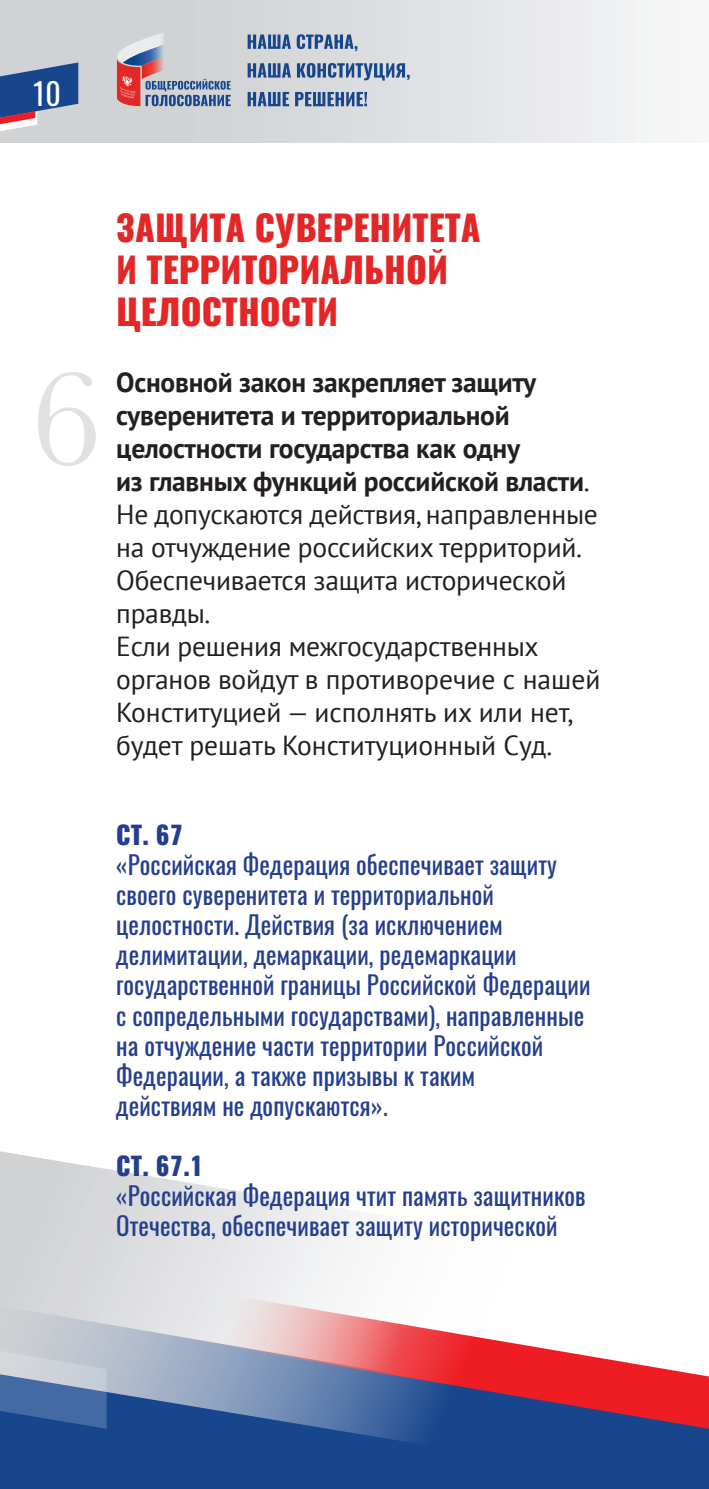
<style>
.page{position:relative;width:709px;height:1489px;background:#fff}
.page>*{position:absolute;margin:0;border:0;box-sizing:border-box;transform-origin:0 0}
.t1{font:140px "Baskerville";color:#e0e1e3}
.t2{font:800 35px/42px "Oswald";color:#e32726}
.t3{font:30px "Oswald";color:#fff}
.t4{font:27.5px/33px "PT Sans";letter-spacing:-.01em;color:#231f20}
.t5{font:25px/30px "Oswald";letter-spacing:.005em;color:#253f8e}
.t6{font:800 25px "Oswald";letter-spacing:.005em;color:#253f8e}
.s1{font-weight:700}
</style>
<div class="page">
<svg style="left:0;top:1151px;width:709px;height:337px"></svg>
<svg style="left:0;top:1343px;width:107px;height:87px;background:#7b93b7"></svg>
<img style="left:0;top:0;width:662px;height:142px">
<svg style="left:0;top:62px;width:78px;height:64px;background:#5373a4"></svg>
<img style="left:0;top:125px;width:37px;height:14px">
<img style="left:0;top:103px;width:37px;height:22px">
<img style="left:0;top:126px;width:35px;height:6px">
<img style="left:0;top:111px;width:35px;height:15px">
<svg style="left:248px;top:35px;width:43px;height:14px"></svg>
<svg style="left:297px;top:34px;width:60px;height:17px"></svg>
<svg style="left:248px;top:63px;width:43px;height:15px"></svg>
<svg style="left:297px;top:63px;width:112px;height:18px;background:#7f96b8"></svg>
<svg style="left:248px;top:92px;width:41px;height:14px"></svg>
<svg style="left:295px;top:92px;width:72px;height:14px"></svg>
<svg style="left:117px;top:29px;width:114px;height:77px;background:#b8a9b6"></svg>
<p class="t3" style="left:32px;top:73px;width:30px">10</p>
<h1 class="t1" style="left:31px;top:329px;width:71px">6</h1>
<h2 class="t2" style="left:116px;top:208px;width:366px">ЗАЩИТА СУВЕРЕНИТЕТА<br>И ТЕРРИТОРИАЛЬНОЙ<br>ЦЕЛОСТНОСТИ</h2>
<p class="t4" style="left:116px;top:365px;width:485px"><span class="s1">Основной закон закрепляет защиту суверенитета и территориальной целостности государства как одну<br>из главных функций российской власти</span>.<br>Не допускаются действия, направленные на отчуждение российских территорий.<br>Обеспечивается защита исторической правды.<br>Если решения межгосударственных органов войдут в противоречие с нашей Конституцией — исполнять их или нет, будет решать Конституционный Суд.</p>
<p class="t6" style="left:116px;top:817px;width:68px">СТ. 67</p>
<p class="t5" style="left:116px;top:850px;width:476px">«Российская Федерация обеспечивает защиту своего суверенитета и территориальной целостности. Действия (за исключением делимитации, демаркации, редемаркации государственной границы Российской Федерации с сопредельными государствами), направленные на отчуждение части территории Российской Федерации, а также призывы к таким<br>действиям не допускаются».</p>
<p class="t6" style="left:116px;top:1147px;width:89px">СТ. 67.1</p>
<p class="t5" style="left:116px;top:1180px;width:471px">«Российская Федерация чтит память защитников<br>Отечества, обеспечивает защиту исторической</p>
</div>
